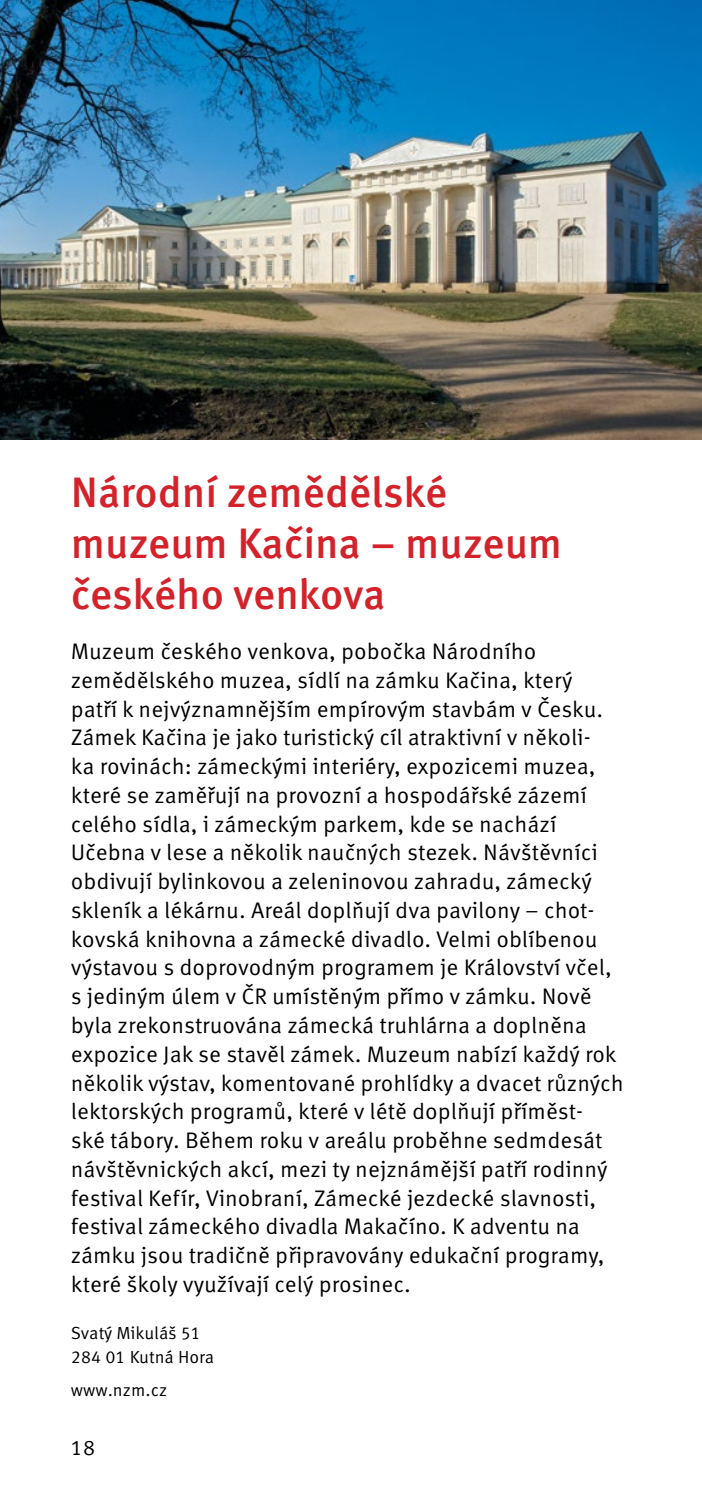
<style>
.page{position:relative;width:702px;height:1489px;background:#fff}
.page>*{position:absolute;margin:0;border:0;box-sizing:border-box;transform-origin:0 0}
.titulek{font:500 42.5px/51px "Meta Pro";letter-spacing:-.005em;color:#d4222b}
.text_9_11_5{font:22.5px/28.8px "Meta Correspondence Pro";color:#000}
.t1{font:21.25px "Meta Correspondence Pro";color:#000}
.adresa{font:17.5px "Meta Correspondence Pro";letter-spacing:-.005em;color:#000}
.www{font:17.5px "Meta Correspondence Pro";color:#000}
</style>
<div class="page">
<img style="left:0;top:0;width:702px;height:439px">
<p class="titulek" style="left:71px;top:464px;width:492px">Národní zemědělské muzeum Kačina – muzeum českého venkova</p>
<p class="text_9_11_5" style="left:71px;top:635px;width:554px">Muzeum českého venkova, pobočka Národního zemědělského muzea, sídlí na zámku Kačina, který patří k nejvýznamnějším empírovým stavbám v Česku.<br>Zámek Kačina je jako turistický cíl atraktivní v několi-<br>ka rovinách: zámeckými interiéry, expozicemi muzea, které se zaměřují na provozní a hospodářské zázemí celého sídla, i zámeckým parkem, kde se nachází Učebna v lese a několik naučných stezek. Návštěvníci obdivují bylinkovou a zeleninovou zahradu, zámecký skleník a lékárnu. Areál doplňují dva pavilony – chot&shy;kovská knihovna a zámecké divadlo. Velmi oblíbenou výstavou s doprovodným programem je Království včel, s jediným úlem v ČR umístěným přímo v zámku. Nově byla zrekonstruována zámecká truhlárna a doplněna expozice Jak se stavěl zámek. Muzeum nabízí každý rok několik výstav, komentované prohlídky a dvacet různých lektorských programů, které v létě doplňují příměst-<br>ské tábory. Během roku v areálu proběhne sedmdesát návštěvnických akcí, mezi ty nejznámější patří rodinný festival Kefír, Vinobraní, Zámecké jezdecké slavnosti, festival zámeckého divadla Makačíno. K adventu na zámku jsou tradičně připravovány edukační programy, které školy využívají celý prosinec.</p>
<p class="adresa" style="left:71px;top:1319px;width:132px">Svatý Mikuláš 51</p>
<p class="adresa" style="left:71px;top:1343px;width:145px">284 01 Kutná Hora</p>
<p class="www" style="left:71px;top:1376px;width:98px">www.nzm.cz</p>
<p class="t1" style="left:71px;top:1430px;width:26px">18</p>
</div>
